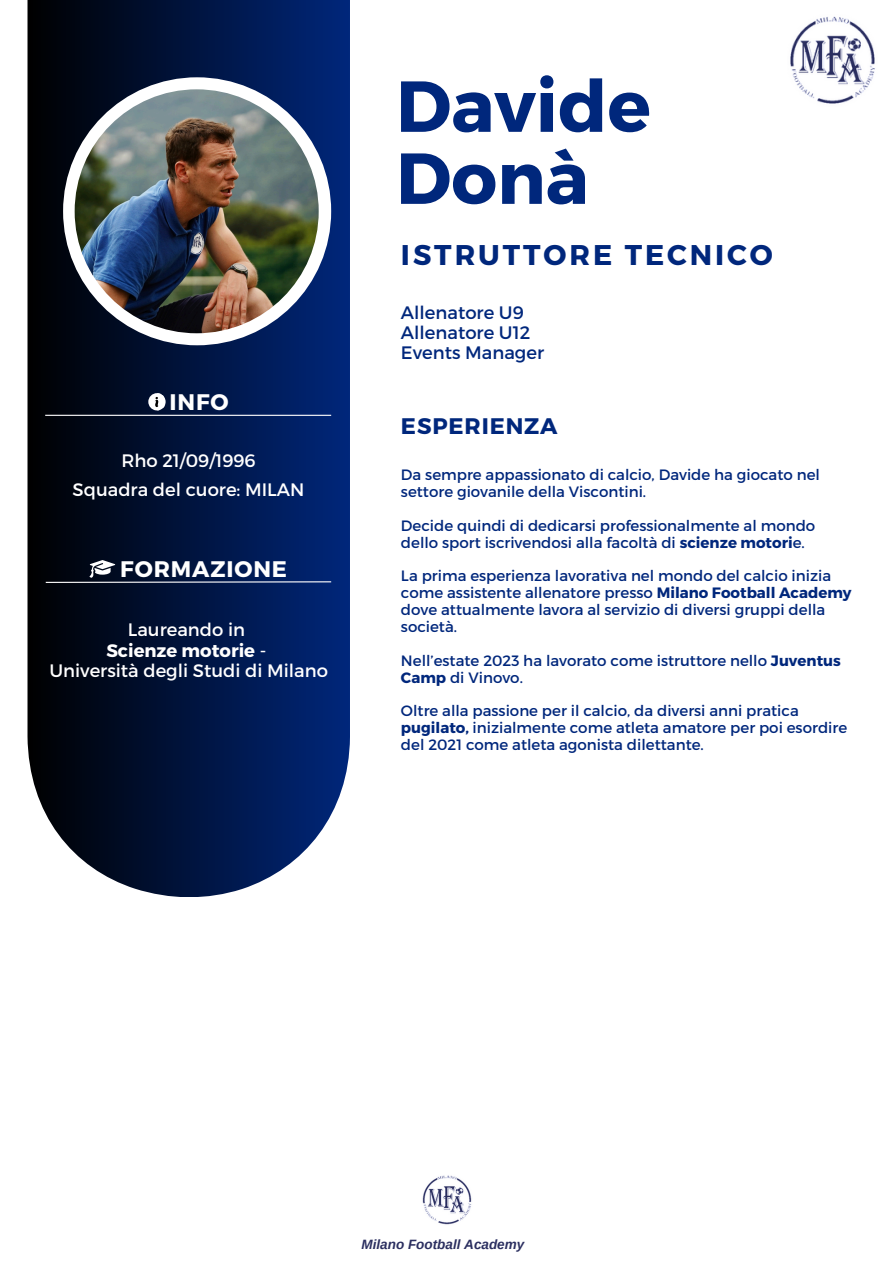
<style>
.page{position:relative;width:894px;height:1264px;background:#fff}
.page>*{position:absolute;margin:0;border:0;box-sizing:border-box;transform-origin:0 0}
.t1{font:700 72px/72px "Montserrat";color:#00277c}
.t2{font:700 28.5px "Montserrat";letter-spacing:.105em;color:#00277c}
.t3{font:700 22.5px "Montserrat";letter-spacing:.04em;color:#fff}
.t4{font:700 22.5px "Montserrat";letter-spacing:.04em;color:#00277c}
.t5{font:18px "Montserrat";color:#fff}
.t6{font:18px/20.2px "Montserrat";color:#00277c}
.t7{font:700 18px/20.2px "Montserrat";color:#fff;text-align:center}
.t8{font:15px/16.8px "Montserrat";color:#00277c}
.t9{font:italic 700 13.5px "Arimo";color:#2b2f60}
.s1{font-weight:400}
.s2{font-weight:700}
</style>
<div class="page">
<svg style="left:27px;top:0;width:323px;height:896px;background:#0c1e46"></svg>
<div style="left:63px;top:77px;width:268px;height:268px;background:#fff;border-radius:50%"></div>
<img style="left:75px;top:89px;width:243px;height:244px;border-radius:50%">
<img style="left:790px;top:16px;width:85px;height:88px">
<img style="left:422px;top:1175px;width:50px;height:50px">
<svg style="left:148px;top:393px;width:17px;height:17px"></svg>
<hr style="left:45px;top:415px;width:286px;height:1px;background:#fff">
<svg style="left:45px;top:560px;width:287px;height:23px;background:#14264d"></svg>
<p class="t3" style="left:169px;top:387px;width:61px">INFO</p>
<p class="t5" style="left:121px;top:448px;width:136px">Rho 21/09/1996</p>
<p class="t5" style="left:72px;top:477px;width:233px">Squadra del cuore: MILAN</p>
<h4 class="t3" style="left:120px;top:554px;width:168px">FORMAZIONE</h4>
<p class="t7" style="left:106px;top:619px;width:161px"><span class="s1">Laureando in<br></span>Scienze motorie <span class="s1">-</span></p>
<p class="t5" style="left:49px;top:658px;width:280px">Università degli Studi di Milano</p>
<h3 class="t1" style="left:396px;top:67px;width:256px">Davide<br>Donà</h3>
<p class="t2" style="left:401px;top:236px;width:373px">ISTRUTTORE TECNICO</p>
<h4 class="t6" style="left:401px;top:301px;width:145px">Allenatore U9<br>Allenatore U12<br>Events Manager</h4>
<h1 class="t4" style="left:401px;top:411px;width:158px">ESPERIENZA</h1>
<p class="t8" style="left:401px;top:465px;width:420px">Da sempre appassionato di calcio, Davide ha giocato nel settore giovanile della Viscontini.</p>
<h2 class="t8" style="left:401px;top:516px;width:415px">Decide quindi di dedicarsi professionalmente al mondo dello sport iscrivendosi alla facoltà di <span class="s2">scienze motori</span>e.</h2>
<h4 class="t8" style="left:401px;top:567px;width:452px">La prima esperienza lavorativa nel mondo del calcio inizia come assistente allenatore presso <span class="s2">Milano Football Academy </span>dove attualmente lavora al servizio di diversi gruppi della società.</h4>
<h3 class="t8" style="left:401px;top:651px;width:441px">Nell’estate 2023 ha lavorato come istruttore nello <span class="s2">Juventus<br>Camp</span> di Vinovo.</h3>
<p class="t8" style="left:401px;top:702px;width:447px">Oltre alla passione per il calcio, da diversi anni pratica <span class="s2">pugilato,</span> inizialmente come atleta amatore per poi esordire del 2021 come atleta agonista dilettante.</p>
<h4 class="t9" style="left:361px;top:1236px;width:164px">Milano Football Academy</h4>
</div>
